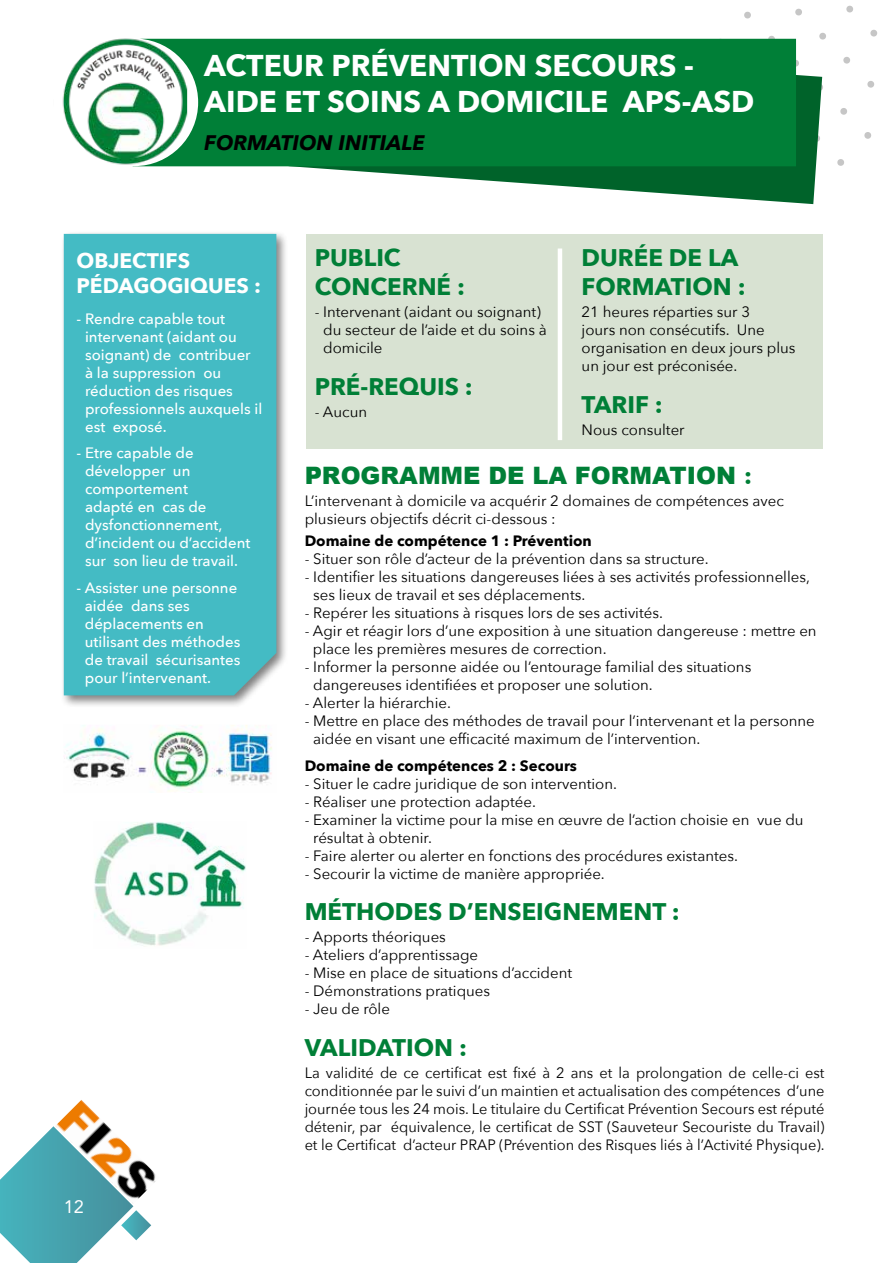
<style>
.page{position:relative;width:893px;height:1263px;background:#fff}
.page>*{position:absolute;margin:0;border:0;box-sizing:border-box;transform-origin:0 0}
.t1{font:700 30px/36px "Avenir Next";color:#fff}
.t2{font:700 24px/28.8px "Avenir Next";color:#007f37}
.t3{font:900 24px "Arial";color:#007f37}
.t4{font:700 21px/25.2px "Avenir Next";color:#fff}
.t5{font:italic 700 21px "Avenir Next";color:#000}
.t6{font:18px "Avenir";color:#fff}
.t7{font:15px/18px "Avenir Next";color:#000}
.t8{font:500 15px/18px "Avenir Next";color:#fff}
.t9{font:700 15px "Avenir Next";color:#000}
.s1{font-family:"Avenir Next";font-weight:700}
</style>
<div class="page">
<svg style="left:744px;top:11px;width:7px;height:8px"></svg>
<svg style="left:768px;top:35px;width:7px;height:4px"></svg>
<svg style="left:795px;top:8px;width:7px;height:8px"></svg>
<svg style="left:819px;top:32px;width:7px;height:8px"></svg>
<svg style="left:846px;top:5px;width:7px;height:8px"></svg>
<svg style="left:870px;top:29px;width:7px;height:8px"></svg>
<svg style="left:843px;top:57px;width:7px;height:7px"></svg>
<svg style="left:840px;top:108px;width:7px;height:7px"></svg>
<svg style="left:867px;top:81px;width:7px;height:7px"></svg>
<svg style="left:837px;top:159px;width:7px;height:7px"></svg>
<svg style="left:864px;top:132px;width:7px;height:7px"></svg>
<svg style="left:0;top:1126px;width:151px;height:137px"></svg>
<img style="left:55px;top:1100px;width:101px;height:104px">
<svg style="left:289px;top:39px;width:533px;height:165px"></svg>
<div style="left:60px;top:230px;width:229px;height:478px;background:#000;opacity:.5"></div>
<div style="left:64px;top:234px;width:212px;height:461px;background:#44bbc4"></div>
<img style="left:62px;top:38px;width:125px;height:129px">
<svg style="left:133px;top:39px;width:663px;height:127px;background:#0d8541"></svg>
<div style="left:306px;top:234px;width:517px;height:215px;background:#d8e2d2"></div>
<hr style="left:558px;top:248px;width:4px;height:192px;background:#fff">
<img style="left:64px;top:725px;width:208px;height:67px">
<img style="left:94px;top:822px;width:152px;height:124px">
<h1 class="t1" style="left:204px;top:47px;width:551px">ACTEUR PRÉVENTION SECOURS -<br>AIDE ET SOINS A DOMICILE APS-ASD</h1>
<h3 class="t5" style="left:204px;top:124px;width:222px">FORMATION INITIALE</h3>
<h3 class="t4" style="left:77px;top:247px;width:186px">OBJECTIFS<br>PÉDAGOGIQUES :</h3>
<p class="t8" style="left:85px;top:309px;width:179px;text-indent:-9px">- Rendre capable tout intervenant (aidant ou soignant) de contribuer à la suppression ou réduction des risques professionnels auxquels il est exposé.</p>
<p class="t8" style="left:85px;top:443px;width:167px;text-indent:-9px">- Etre capable de développer un comportement<br>adapté en cas de dysfonctionnement, d’incident ou d’accident sur son lieu de travail.</p>
<p class="t8" style="left:85px;top:578px;width:157px;text-indent:-8px">- Assister une personne aidée dans ses déplacements en utilisant des méthodes de travail sécurisantes pour l’intervenant.</p>
<p class="t6" style="left:64px;top:1196px;width:22px">12</p>
<h2 class="t2" style="left:315px;top:243px;width:152px">PUBLIC<br>CONCERNÉ :</h2>
<p class="t7" style="left:323px;top:303px;width:225px;text-indent:-9px">- Intervenant (aidant ou soignant) du secteur de l’aide et du soins à domicile</p>
<h2 class="t2" style="left:315px;top:372px;width:160px">PRÉ-REQUIS :</h2>
<p class="t7" style="left:315px;top:402px;width:54px">- Aucun</p>
<h2 class="t2" style="left:582px;top:243px;width:166px">DURÉE DE LA<br>FORMATION :</h2>
<p class="t7" style="left:582px;top:303px;width:215px">21 heures réparties sur 3<br>jours non consécutifs. Une organisation en deux jours plus un jour est préconisée.</p>
<h2 class="t2" style="left:582px;top:390px;width:83px">TARIF :</h2>
<p class="t7" style="left:582px;top:420px;width:105px">Nous consulter</p>
<h2 class="t3" style="left:305px;top:458px;width:449px">PROGRAMME DE LA FORMATION <span class="s1">:</span></h2>
<p class="t7" style="left:305px;top:491px;width:481px">L’intervenant à domicile va acquérir 2 domaines de compétences avec plusieurs objectifs décrit ci-dessous :</p>
<p class="t9" style="left:305px;top:528px;width:289px">Domaine de compétence 1 : Prévention</p>
<p class="t7" style="left:305px;top:549px;width:405px">- Situer son rôle d’acteur de la prévention dans sa structure.</p>
<p class="t7" style="left:313px;top:567px;width:498px;text-indent:-9px">- Identifier les situations dangereuses liées à ses activités professionnelles, ses lieux de travail et ses déplacements.</p>
<p class="t7" style="left:305px;top:603px;width:360px">- Repérer les situations à risques lors de ses activités.</p>
<p class="t7" style="left:313px;top:621px;width:505px;text-indent:-8px">- Agir et réagir lors d’une exposition à une situation dangereuse : mettre en place les premières mesures de correction.</p>
<p class="t7" style="left:313px;top:657px;width:440px;text-indent:-9px">- Informer la personne aidée ou l’entourage familial des situations dangereuses identifiées et proposer une solution.</p>
<p class="t7" style="left:305px;top:693px;width:148px">- Alerter la hiérarchie.</p>
<p class="t7" style="left:313px;top:711px;width:503px;text-indent:-9px">- Mettre en place des méthodes de travail pour l’intervenant et la personne aidée en visant une efficacité maximum de l’intervention.</p>
<p class="t9" style="left:305px;top:752px;width:274px">Domaine de compétences 2 : Secours</p>
<p class="t7" style="left:305px;top:774px;width:314px">- Situer le cadre juridique de son intervention.</p>
<p class="t7" style="left:305px;top:792px;width:233px">- Réaliser une protection adaptée.</p>
<p class="t7" style="left:313px;top:810px;width:492px;text-indent:-9px">- Examiner la victime pour la mise en œuvre de l’action choisie en vue du résultat à obtenir.</p>
<p class="t7" style="left:305px;top:846px;width:435px">- Faire alerter ou alerter en fonctions des procédures existantes.</p>
<p class="t7" style="left:305px;top:864px;width:302px">- Secourir la victime de manière appropriée.</p>
<h2 class="t2" style="left:305px;top:897px;width:376px">MÉTHODES D’ENSEIGNEMENT :</h2>
<p class="t7" style="left:305px;top:927px;width:143px">- Apports théoriques</p>
<p class="t7" style="left:305px;top:945px;width:175px">- Ateliers d’apprentissage</p>
<p class="t7" style="left:305px;top:963px;width:269px">- Mise en place de situations d’accident</p>
<p class="t7" style="left:305px;top:981px;width:187px">- Démonstrations pratiques</p>
<p class="t7" style="left:305px;top:999px;width:87px">- Jeu de rôle</p>
<h2 class="t2" style="left:305px;top:1033px;width:164px">VALIDATION :</h2>
<p class="t7" style="left:305px;top:1063px;width:521px;text-align:justify">La validité de ce certificat est fixé à 2 ans et la prolongation de celle-ci est conditionnée par le suivi d’un maintien et actualisation des compétences d’une journée tous les 24 mois. Le titulaire du Certificat Prévention Secours est réputé détenir, par équivalence, le certificat de SST (Sauveteur Secouriste du Travail) et le Certificat d’acteur PRAP (Prévention des Risques liés à l’Activité Physique).</p>
</div>
